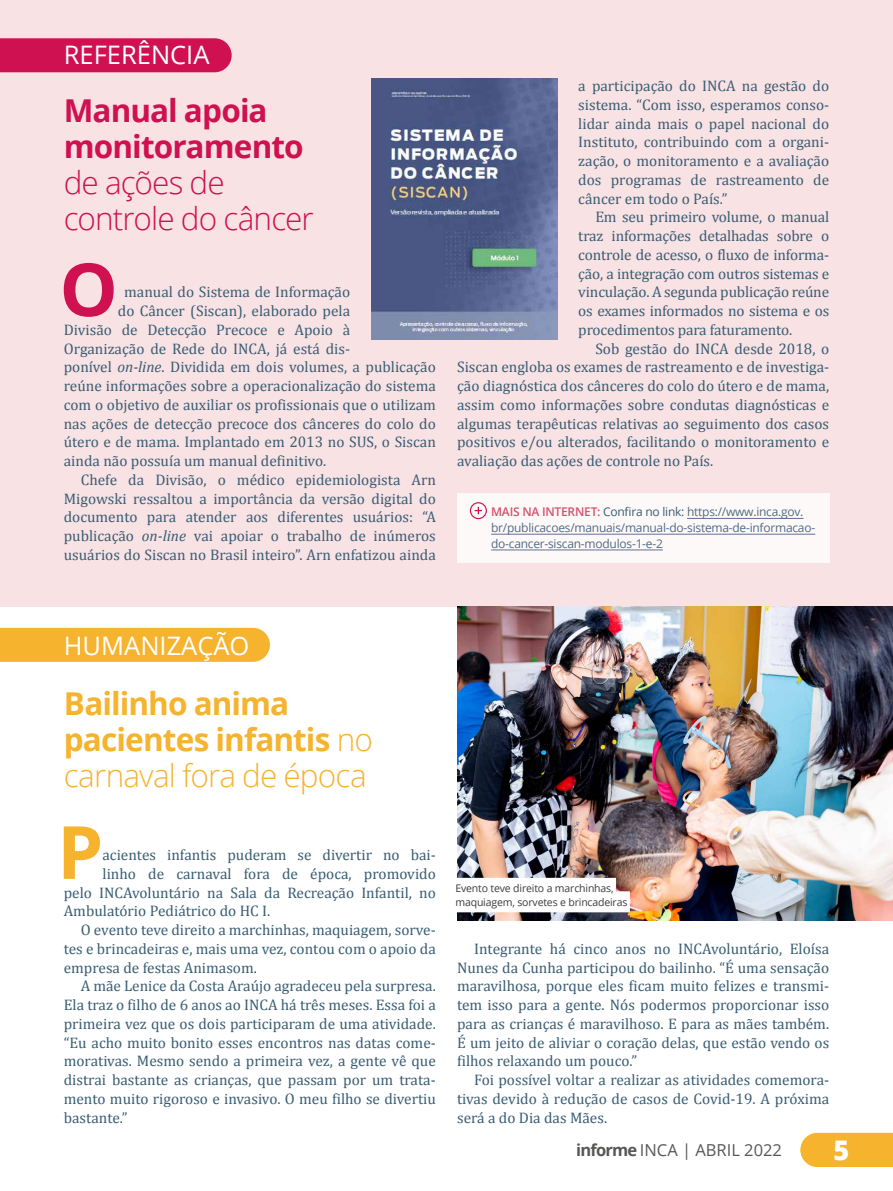
<style>
.page{position:relative;width:893px;height:1191px;background:#fff}
.page>*{position:absolute;margin:0;border:0;box-sizing:border-box;transform-origin:0 0}
.t1{font:700 73.35px "Open Sans";color:#f6b32e}
.t2{font:700 73.35px "Open Sans";color:#cf1152}
.t3{font:700 31.5px/36px "Open Sans";letter-spacing:-.03em;color:#f6b32e}
.t4{font:300 31.5px/36px "Open Sans";letter-spacing:-.03em;color:#cf1152}
.t5{font:700 31.5px/36px "Open Sans";letter-spacing:-.03em;color:#cf1152}
.t6{font:800 27px "Open Sans";color:#fff}
.t7{font:25.5px "Open Sans";color:#fff}
.t8{font:16.5px "Open Sans";color:#575756}
.t9{font:15.3px/18.8px "Cambria";color:#395d73;text-align:justify}
.t10{font:12px/15.8px "Open Sans";letter-spacing:-.02em;color:#516c82}
.t11{font:10.5px/13.5px "Open Sans";letter-spacing:-.015em;color:#3c3c3b}
.s1{font-style:italic}
.s2{font-weight:600;color:#d7506d}
.s3{color:#395d73}
.s4{font-weight:300}
.s5{font-weight:700}
</style>
<div class="page">
<div style="left:0;top:0;width:893px;height:607px;background:#f8e2e4"></div>
<hr style="left:0;top:562px;width:1px;height:629px;background:#e5ece9">
<div style="left:457px;top:493px;width:372px;height:70px;background:#fff"></div>
<hr style="left:687px;top:518px;width:116px;height:1px;background:#636f93">
<hr style="left:491px;top:534px;width:324px;height:1px;background:#636f93">
<hr style="left:491px;top:549px;width:172px;height:1px;background:#636f93">
<svg style="left:470px;top:502px;width:17px;height:17px"></svg>
<div style="left:0;top:38px;width:232px;height:34px;background:#cf1152"></div>
<div style="left:0;top:628px;width:270px;height:34px;background:#f6b32e"></div>
<img style="left:371px;top:79px;width:186px;height:261px">
<img style="left:457px;top:607px;width:436px;height:313px">
<div style="left:453px;top:878px;width:163px;height:21px;background:#fff"></div>
<div style="left:453px;top:891px;width:177px;height:21px;background:#fff"></div>
<img style="left:0;top:978px;width:1px;height:213px">
<svg style="left:800px;top:1132px;width:93px;height:34px;background:#f6b73b"></svg>
<h3 class="t7" style="left:64px;top:37px;width:147px">REFERÊNCIA</h3>
<h2 class="t5" style="left:64px;top:92px;width:241px">Manual apoia monitoramento</h2>
<h2 class="t4" style="left:64px;top:164px;width:251px">de ações de controle do câncer</h2>
<h1 class="t2" style="left:60px;top:238px;width:60px">O</h1>
<p class="t9" style="left:124px;top:283px;width:228px">manual do Sistema de Informação</p>
<p class="t9" style="left:118px;top:302px;width:234px">do Câncer (Siscan), elaborado pela</p>
<p class="t9" style="left:64px;top:320px;width:288px">Divisão de Detecção Precoce e Apoio à</p>
<p class="t9" style="left:64px;top:339px;width:288px">Organização de Rede do INCA, já está dis-</p>
<p class="t9" style="left:64px;top:358px;width:374px">ponível <span class="s1">on-line</span>. Dividida em dois volumes, a publicação</p>
<p class="t9" style="left:64px;top:377px;width:374px">reúne informações sobre a operacionalização do sistema</p>
<p class="t9" style="left:64px;top:395px;width:374px">com o objetivo de auxiliar os profissionais que o utilizam</p>
<p class="t9" style="left:64px;top:414px;width:374px">nas ações de detecção precoce dos cânceres do colo do</p>
<p class="t9" style="left:64px;top:433px;width:374px">útero e de mama. Implantado em 2013 no SUS, o Siscan</p>
<p class="t9" style="left:64px;top:451px;width:264px">ainda não possuía um manual definitivo.</p>
<p class="t9" style="left:81px;top:470px;width:357px">Chefe da Divisão, o médico epidemiologista Arn</p>
<p class="t9" style="left:64px;top:489px;width:374px">Migowski ressaltou a importância da versão digital do</p>
<p class="t9" style="left:64px;top:508px;width:374px">documento para atender aos diferentes usuários: “A</p>
<p class="t9" style="left:64px;top:526px;width:374px">publicação <span class="s1">on-line</span> vai apoiar o trabalho de inúmeros</p>
<p class="t9" style="left:64px;top:545px;width:374px">usuários do Siscan no Brasil inteiro”. Arn enfatizou ainda</p>
<p class="t9" style="left:578px;top:76px;width:252px">a participação do INCA na gestão do sistema. “Com isso, esperamos conso&shy;lidar ainda mais o papel nacional do Instituto, contribuindo com a organi&shy;zação, o monitoramento e a avaliação dos programas de rastreamento de câncer em todo o País.”</p>
<p class="t9" style="left:578px;top:208px;width:252px;text-indent:17px">Em seu primeiro volume, o manual traz informações detalhadas sobre o controle de acesso, o fluxo de informa&shy;ção, a integração com outros sistemas e vinculação. A segunda publicação reúne os exames informados no sistema e os procedimentos para faturamento.</p>
<p class="t9" style="left:457px;top:339px;width:374px;text-indent:138px">Sob gestão do INCA desde 2018, o Siscan engloba os exames de rastreamento e de investiga&shy;ção diagnóstica dos cânceres do colo do útero e de mama, assim como informações sobre condutas diagnósticas e algumas terapêuticas relativas ao seguimento dos casos positivos e/ou alterados, facilitando o monitoramento e avaliação das ações de controle no País.</p>
<p class="t10" style="left:491px;top:503px;width:326px"><span class="s2">MAIS NA INTERNET:</span> <span class="s3">Confira no link:</span> https://www.inca.gov. br/publicacoes/manuais/manual-do-sistema-de-informacao&shy;do-cancer-siscan-modulos-1-e-2</p>
<h3 class="t7" style="left:64px;top:628px;width:187px">HUMANIZAÇÃO</h3>
<h2 class="t3" style="left:64px;top:684px;width:311px">Bailinho anima pacientes infantis <span class="s4">no carnaval fora de época</span></h2>
<h1 class="t1" style="left:57px;top:800px;width:48px">P</h1>
<p class="t9" style="left:103px;top:845px;width:335px">acientes infantis puderam se divertir no bai-</p>
<p class="t9" style="left:103px;top:864px;width:335px">linho de carnaval fora de época, promovido</p>
<p class="t9" style="left:64px;top:883px;width:374px">pelo INCAvoluntário na Sala da Recreação Infantil, no</p>
<p class="t9" style="left:64px;top:901px;width:208px">Ambulatório Pediátrico do HC I.</p>
<p class="t9" style="left:81px;top:920px;width:357px">O evento teve direito a marchinhas, maquiagem, sorve-</p>
<p class="t9" style="left:64px;top:939px;width:374px">tes e brincadeiras e, mais uma vez, contou com o apoio da</p>
<p class="t9" style="left:64px;top:958px;width:195px">empresa de festas Animasom.</p>
<p class="t9" style="left:81px;top:976px;width:356px">A mãe Lenice da Costa Araújo agradeceu pela surpresa.</p>
<p class="t9" style="left:64px;top:995px;width:374px">Ela traz o filho de 6 anos ao INCA há três meses. Essa foi a</p>
<p class="t9" style="left:64px;top:1014px;width:374px">primeira vez que os dois participaram de uma atividade.</p>
<p class="t9" style="left:64px;top:1033px;width:374px">“Eu acho muito bonito esses encontros nas datas come-</p>
<p class="t9" style="left:64px;top:1052px;width:374px">morativas. Mesmo sendo a primeira vez, a gente vê que</p>
<p class="t9" style="left:64px;top:1070px;width:374px">distrai bastante as crianças, que passam por um trata-</p>
<p class="t9" style="left:64px;top:1089px;width:374px">mento muito rigoroso e invasivo. O meu filho se divertiu</p>
<p class="t9" style="left:64px;top:1108px;width:65px">bastante.”</p>
<p class="t11" style="left:455px;top:881px;width:174px">Evento teve direito a marchinhas, maquiagem, sorvetes e brincadeiras</p>
<p class="t9" style="left:457px;top:939px;width:374px;text-indent:17px">Integrante há cinco anos no INCAvoluntário, Eloísa Nunes da Cunha participou do bailinho. “É uma sensação maravilhosa, porque eles ficam muito felizes e transmi&shy;tem isso para a gente. Nós podermos proporcionar isso para as crianças é maravilhoso. E para as mães também.<br>É um jeito de aliviar o coração delas, que estão vendo os filhos relaxando um pouco.”</p>
<p class="t9" style="left:457px;top:1070px;width:374px;text-indent:17px">Foi possível voltar a realizar as atividades comemora&shy;tivas devido à redução de casos de Covid-19. A próxima será a do Dia das Mães.</p>
<p class="t8" style="left:576px;top:1138px;width:207px"><span class="s5">informe</span> INCA | ABRIL 2022</p>
<h3 class="t6" style="left:833px;top:1129px;width:17px">5</h3>
</div>
